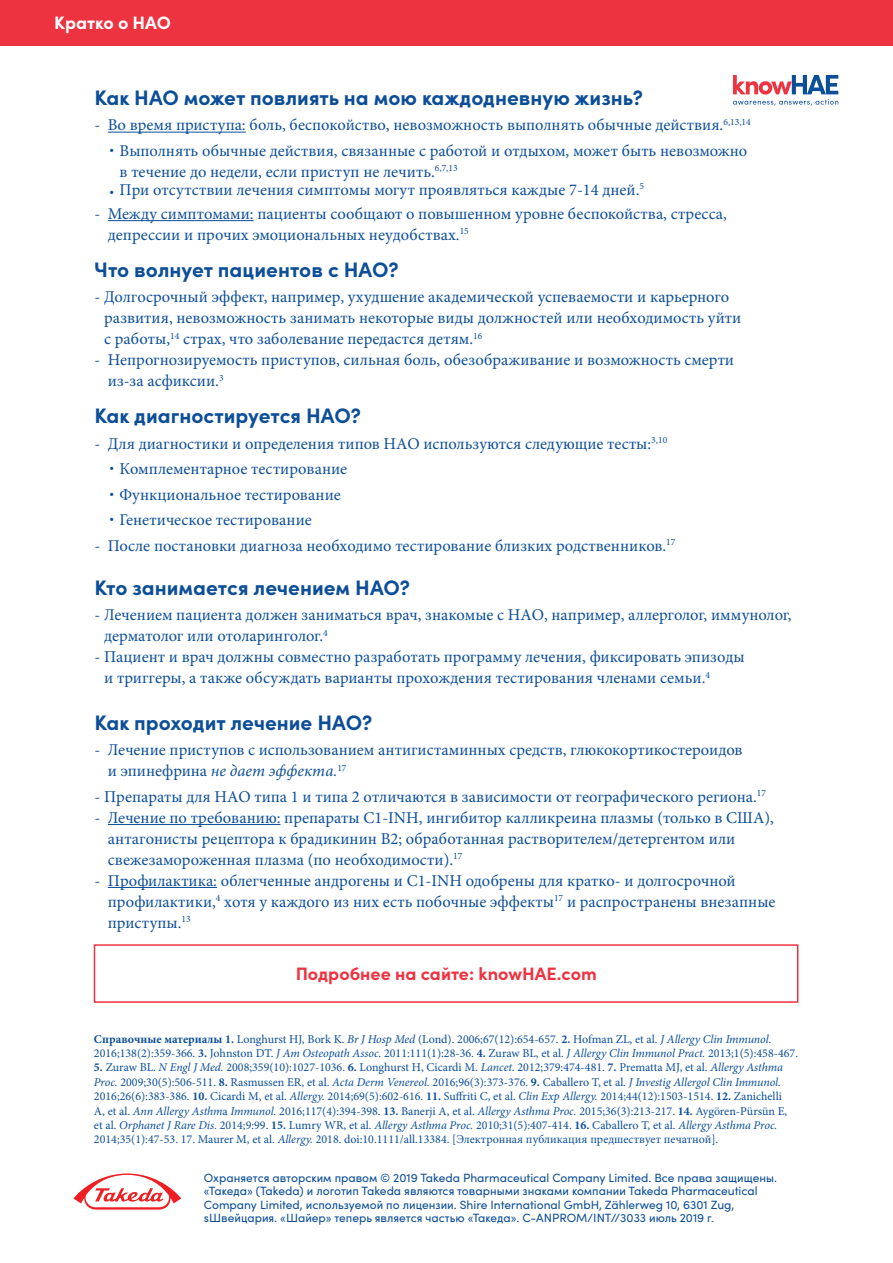
<style>
.page{position:relative;width:893px;height:1263px;background:#fff}
.page>*{position:absolute;margin:0;border:0;box-sizing:border-box;transform-origin:0 0}
.t1{font:700 21px "Sofia Pro";color:#0c4e98}
.t2{font:700 18px "Sofia Pro";color:#ee3340}
.t3{font:700 18px "Sofia Pro";color:#fff}
.t4{font:16.5px/21px "Minion Pro";color:#0c4e98}
.t5{font:12px/14.4px "Minion Pro";color:#0c4e98}
.t6{font:12px/13.5px "Sofia Pro";color:#0c4e98}
.s1{font-size:12px}
.s2{font-style:italic}
.s3{font-weight:700}
</style>
<div class="page">
<svg style="left:73px;top:1173px;width:109px;height:37px"></svg>
<hr style="left:108px;top:132px;width:138px;height:1px;background:#0c4e98">
<hr style="left:108px;top:220px;width:146px;height:1px;background:#0c4e98">
<hr style="left:108px;top:824px;width:172px;height:1px;background:#0c4e98">
<hr style="left:108px;top:887px;width:109px;height:1px;background:#0c4e98">
<svg style="left:733px;top:75px;width:105px;height:31px"></svg>
<div style="left:0;top:0;width:893px;height:45px;background:#ee3340"></div>
<div style="left:94px;top:944px;width:704px;height:59px;border:2px solid #ee3340"></div>
<p class="t3" style="left:54px;top:8px;width:118px">Кратко о НАО</p>
<p class="t1" style="left:94px;top:81px;width:550px">Как НАО может повлиять на мою каждодневную жизнь?</p>
<p class="t4" style="left:94px;top:115px;width:658px">- Во время приступа: боль, беспокойство, невозможность выполнять обычные действия.<sup>6,13,14</sup></p>
<p class="t4" style="left:120px;top:140px;width:629px;text-indent:-10px"><sup>•</sup> Выполнять обычные действия, связанные с работой и отдыхом, может быть невозможно в течение до недели, если приступ не лечить.<sup>6,7,13</sup></p>
<p class="t4" style="left:110px;top:179px;width:536px"><span class="s1">•</span> При отсутствии лечения симптомы могут проявляться каждые 7-14 дней.<sup>5</sup></p>
<p class="t4" style="left:108px;top:203px;width:620px;text-indent:-13px">- Между симптомами: пациенты сообщают о повышенном уровне беспокойства, стресса, депрессии и прочих эмоциональных неудобствах.<sup>15</sup></p>
<p class="t1" style="left:94px;top:253px;width:306px">Что волнует пациентов с НАО?</p>
<p class="t4" style="left:104px;top:287px;width:639px;text-indent:-10px">- Долгосрочный эффект, например, ухудшение академической успеваемости и карьерного развития, невозможность занимать некоторые виды должностей или необходимость уйти с работы,<sup>14</sup> страх, что заболевание передастся детям.<sup>16</sup></p>
<p class="t4" style="left:108px;top:350px;width:628px;text-indent:-13px">- Непрогнозируемость приступов, сильная боль, обезображивание и возможность смерти из-за асфиксии.<sup>3</sup></p>
<p class="t1" style="left:94px;top:399px;width:268px">Как диагностируется НАО?</p>
<p class="t4" style="left:94px;top:433px;width:574px">- Для диагностики и определения типов НАО используются следующие тесты:<sup>3,10</sup></p>
<p class="t4" style="left:110px;top:458px;width:239px"><sup>•</sup> Комплементарное тестирование</p>
<p class="t4" style="left:110px;top:484px;width:233px"><sup>•</sup> Функциональное тестирование</p>
<p class="t4" style="left:110px;top:509px;width:204px"><sup>•</sup> Генетическое тестирование</p>
<p class="t4" style="left:94px;top:535px;width:582px">- После постановки диагноза необходимо тестирование близких родственников.<sup>17</sup></p>
<p class="t1" style="left:94px;top:571px;width:317px">Кто занимается лечением НАО?</p>
<p class="t4" style="left:104px;top:604px;width:689px;text-indent:-10px">- Лечением пациента должен заниматься врач, знакомые с НАО, например, аллерголог, иммунолог, дерматолог или отоларинголог.<sup>4</sup></p>
<p class="t4" style="left:104px;top:646px;width:642px;text-indent:-10px">- Пациент и врач должны совместно разработать программу лечения, фиксировать эпизоды и триггеры, а также обсуждать варианты прохождения тестирования членами семьи.<sup>4</sup></p>
<p class="t1" style="left:94px;top:706px;width:279px">Как проходит лечение НАО?</p>
<p class="t4" style="left:108px;top:740px;width:636px;text-indent:-13px">- Лечение приступов с использованием антигистаминных средств, глюкокортикостероидов и эпинефрина <span class="s2">не дает эффекта.</span><sup>17</sup></p>
<p class="t4" style="left:94px;top:786px;width:673px">- Препараты для НАО типа 1 и типа 2 отличаются в зависимости от географического региона.<sup>17</sup></p>
<p class="t4" style="left:108px;top:807px;width:668px;text-indent:-13px">- Лечение по требованию: препараты C1-INH, ингибитор калликреина плазмы (только в США), антагонисты рецептора к брадикинин B2; обработанная растворителем/детергентом или свежезамороженная плазма (по необходимости).<sup>17</sup></p>
<p class="t4" style="left:108px;top:870px;width:669px;text-indent:-13px">- Профилактика: облегченные андрогены и C1-INH одобрены для кратко- и долгосрочной профилактики,<sup>4</sup> хотя у каждого из них есть побочные эффекты<sup>17</sup> и распространены внезапные приступы.<sup>13</sup></p>
<p class="t2" style="left:296px;top:959px;width:303px">Подробнее на сайте: knowHAE.com</p>
<p class="t5" style="left:94px;top:1031px;width:706px"><span class="s3">Справочные материалы 1.</span> Longhurst HJ, Bork K. <span class="s2">Br J Hosp Med</span> (Lond). 2006;67(12):654-657. <span class="s3">2.</span> Hofman ZL, et al. <span class="s2">J Allergy Clin Immunol.<br></span>2016;138(2):359-366. <span class="s3">3.</span> Johnston DT. <span class="s2">J Am Osteopath Assoc</span>. 2011:111(1):28-36. <span class="s3">4.</span> Zuraw BL, et al. <span class="s2">J Allergy Clin Immunol Pract.</span> 2013;1(5):458-467.</p>
<p class="t5" style="left:94px;top:1060px;width:695px"><span class="s3">5.</span> Zuraw BL. <span class="s2">N Engl J Med.</span> 2008;359(10):1027-1036. <span class="s3">6.</span> Longhurst H, Cicardi M. <span class="s2">Lancet.</span> 2012;379:474-481. <span class="s3">7.</span> Prematta MJ, et al. <span class="s2">Allergy Asthma Proc.</span> 2009;30(5):506-511. <span class="s3">8.</span> Rasmussen ER, et al. <span class="s2">Acta Derm Venereol.</span> 2016;96(3):373-376. <span class="s3">9.</span> Caballero T, et al. <span class="s2">J Investig Allergol Clin Immunol.<br></span>2016;26(6):383-386. <span class="s3">10.</span> Cicardi M, et al. <span class="s2">Allergy.</span> 2014;69(5):602-616. <span class="s3">11.</span> Suffriti C, et al. <span class="s2">Clin Exp Allergy.</span> 2014;44(12):1503-1514. <span class="s3">12.</span> Zanichelli A, et al. <span class="s2">Ann Allergy Asthm</span>a <span class="s2">Immunol.</span> 2016;117(4):394-398. <span class="s3">13.</span> Banerji A, et al. <span class="s2">Allergy Asthma Proc.</span> 2015;36(3):213-217. <span class="s3">14.</span> Aygören-Pürsün E, et al. <span class="s2">Orphanet J Rare Dis.</span> 2014;9:99. <span class="s3">15.</span> Lumry WR, et al. <span class="s2">Allergy Asthma Proc.</span> 2010;31(5):407-414. <span class="s3">16.</span> Caballero T, et al. <span class="s2">Allergy Asthma Proc.<br></span>2014;35(1):47-53. 17. Maurer M, et al. <span class="s2">Allergy.</span> 2018. doi:10.1111/all.13384. [Электронная публикация предшествует печатной].</p>
<p class="t6" style="left:204px;top:1170px;width:575px">Охраняется авторским правом © 2019 Takeda Pharmaceutical Company Limited. Все права защищены. «Такеда» (Takeda) и логотип Takeda являются товарными знаками компании Takeda Pharmaceutical Company Limited, используемой по лицензии. Shire International GmbH, Zählerweg 10, 6301 Zug, sШвейцария. «Шайер» теперь является частью «Такеда». C-ANPROM/INT//3033 июль 2019 г.</p>
</div>
